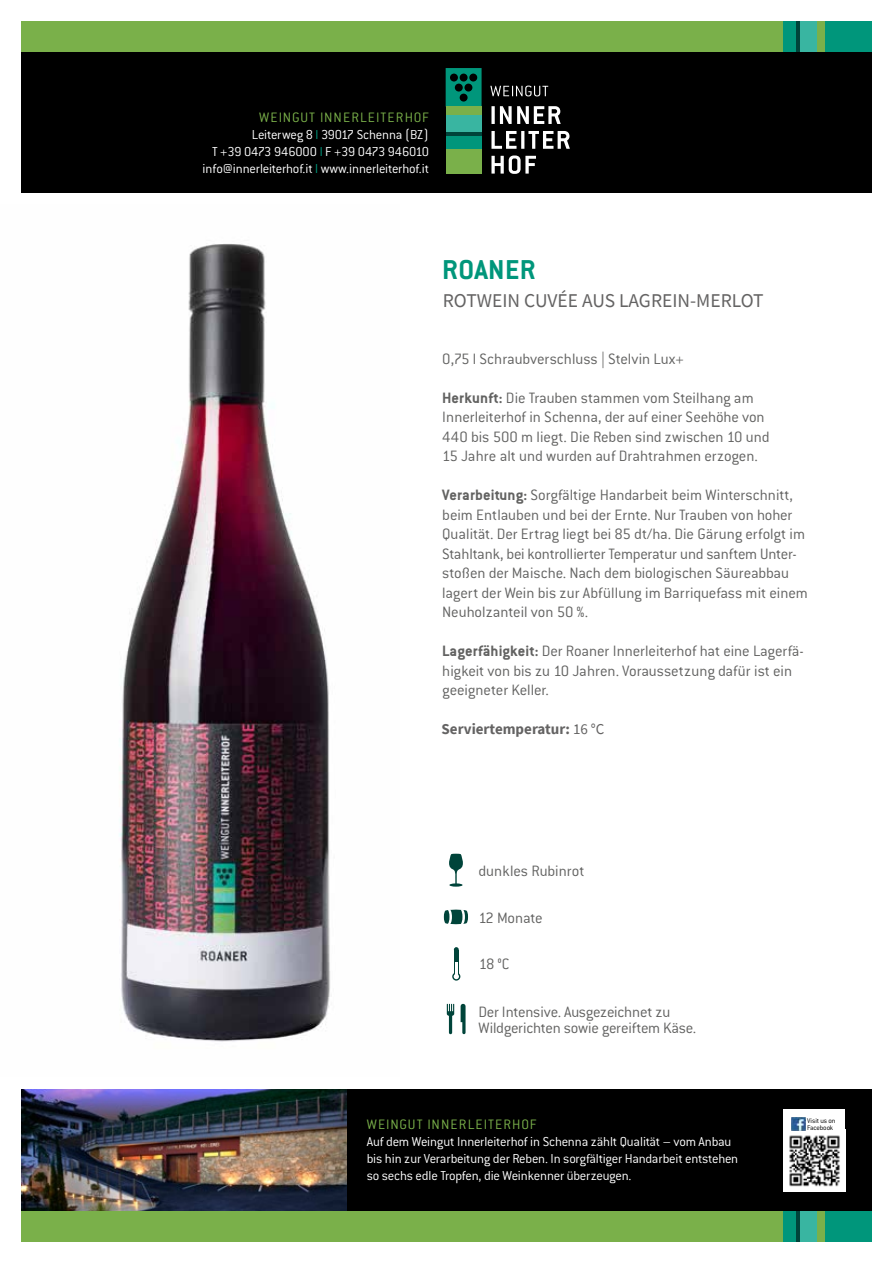
<style>
.page{position:relative;width:893px;height:1263px;background:#fff}
.page>*{position:absolute;margin:0;border:0;box-sizing:border-box;transform-origin:0 0}
.t1{font:30px "Conduit ITC Prob";letter-spacing:.01em;color:#00967b}
.t2{font:21px "Conduit ITC Pro L";letter-spacing:-.005em;color:#626261}
.t3{font:19.5px "Source Sans Pro";color:#646363}
.t4{font:16.5px/19.5px "Conduit ITC Pro L";letter-spacing:-.005em;color:#626261}
.t5{font:700 16.5px "Conduit ITC Pro";color:#626261}
.t6{font:15px "Conduit ITC Pro L";letter-spacing:.075em;color:#7ab04a}
.t7{font:700 15px "Source Sans Pro";color:#646363}
.t8{font:14.25px/17.1px "Conduit ITC Pro L";letter-spacing:-.015em;color:#fff;text-align:right}
.t9{font:7.5px/7.5px "Conduit ITC Pro L";letter-spacing:-.015em;color:#000}
.s1{color:#00967b}
.s2{font-family:"Conduit ITC Pro";font-weight:700}
.s3{font-weight:400}
</style>
<div class="page">
<div style="left:21px;top:21px;width:851px;height:171px;background:#000"></div>
<div style="left:21px;top:1090px;width:851px;height:122px;background:#000"></div>
<svg style="left:449px;top:854px;width:14px;height:33px"></svg>
<svg style="left:444px;top:909px;width:24px;height:16px"></svg>
<svg style="left:446px;top:1003px;width:20px;height:32px"></svg>
<svg style="left:452px;top:972px;width:8px;height:8px"></svg>
<div style="left:454px;top:949px;width:5px;height:24px;background:#00443a"></div>
<svg style="left:454px;top:974px;width:5px;height:5px"></svg>
<hr style="left:455px;top:962px;width:3px;height:14px;background:#fff">
<div style="left:825px;top:21px;width:47px;height:31px;background:#00967b"></div>
<div style="left:758px;top:21px;width:25px;height:31px;background:#7ab04a"></div>
<div style="left:816px;top:21px;width:9px;height:31px;background:#7ab04a"></div>
<div style="left:783px;top:21px;width:13px;height:31px;background:#00967b"></div>
<div style="left:800px;top:21px;width:16px;height:31px;background:#39b5a1"></div>
<hr style="left:796px;top:21px;width:4px;height:31px;background:#00443a">
<div style="left:21px;top:21px;width:747px;height:31px;background:#7ab04a"></div>
<div style="left:825px;top:1211px;width:47px;height:31px;background:#00967b"></div>
<div style="left:758px;top:1211px;width:25px;height:31px;background:#7ab04a"></div>
<div style="left:816px;top:1211px;width:9px;height:31px;background:#7ab04a"></div>
<div style="left:783px;top:1211px;width:13px;height:31px;background:#00967b"></div>
<div style="left:800px;top:1211px;width:16px;height:31px;background:#39b5a1"></div>
<hr style="left:796px;top:1211px;width:4px;height:31px;background:#00443a">
<div style="left:21px;top:1211px;width:747px;height:31px;background:#7ab04a"></div>
<svg style="left:446px;top:68px;width:36px;height:39px"></svg>
<div style="left:446px;top:149px;width:36px;height:25px;background:#7ab04a"></div>
<div style="left:446px;top:107px;width:36px;height:8px;background:#7ab04a"></div>
<div style="left:446px;top:135px;width:36px;height:14px;background:#00967b"></div>
<div style="left:446px;top:115px;width:36px;height:17px;background:#39b5a1"></div>
<hr style="left:446px;top:132px;width:36px;height:3px;background:#00443a">
<svg style="left:490px;top:86px;width:58px;height:10px"></svg>
<svg style="left:491px;top:106px;width:4px;height:18px"></svg>
<svg style="left:500px;top:106px;width:61px;height:18px"></svg>
<svg style="left:491px;top:131px;width:25px;height:18px"></svg>
<hr style="left:521px;top:131px;width:3px;height:18px;background:#fff">
<svg style="left:528px;top:131px;width:42px;height:18px"></svg>
<svg style="left:491px;top:155px;width:45px;height:19px"></svg>
<img style="left:21px;top:1090px;width:326px;height:121px">
<div style="left:783px;top:1110px;width:62px;height:82px;background:#fff"></div>
<img style="left:789px;top:1130px;width:51px;height:57px">
<img style="left:792px;top:1117px;width:13px;height:14px">
<img style="left:119px;top:244px;width:211px;height:798px">
<p class="t6" style="left:259px;top:109px;width:171px">WEINGUT INNERLEITERHOF</p>
<p class="t8" style="left:202px;top:126px;width:228px">Leiterweg 8 <span class="s1">l</span> 39017 Schenna (BZ)<br>T +39 0473 946000 <span class="s1">l</span> F +39 0473 946010 info@innerleiterhof.it <span class="s1">l</span> www.innerleiterhof.it</p>
<h1 class="t1" style="left:442px;top:253px;width:159px">ROANER 2014</h1>
<p class="t2" style="left:442px;top:288px;width:71px">ROTWEIN</p>
<p class="t3" style="left:443px;top:288px;width:322px">ROTWEIN CUVÉE AUS LAGREIN-MERLOT</p>
<p class="t4" style="left:442px;top:349px;width:243px">0,75 l Schraubverschluss | Stelvin Lux+</p>
<p class="t4" style="left:442px;top:388px;width:329px"><span class="s2">Herkunft:</span> Die Trauben stammen vom Steilhang am Innerleiterhof in Schenna, der auf einer Seehöhe von 440 bis 500 m liegt. Die Reben sind zwischen 10 und 15 Jahre alt und wurden auf Drahtrahmen erzogen.</p>
<p class="t4" style="left:442px;top:486px;width:367px"><span class="s2">Verarbeitung:</span> Sorgfältige Handarbeit beim Winterschnitt, beim Entlauben und bei der Ernte. Nur Trauben von hoher Qualität. Der Ertrag liegt bei 85 dt/ha. Die Gärung erfolgt im Stahltank, bei kontrollierter Temperatur und sanftem Unter&shy;stoßen der Maische. Nach dem biologischen Säureabbau lagert der Wein bis zur Abfüllung im Barriquefass mit einem Neuholzanteil von 50 %.</p>
<p class="t4" style="left:442px;top:642px;width:363px"><span class="s2">Lagerfähigkeit:</span> Der Roaner Innerleiterhof hat eine Lagerfä&shy;higkeit von bis zu 10 Jahren. Voraussetzung dafür ist ein geeigneter Keller.</p>
<p class="t5" style="left:442px;top:720px;width:43px">Daten:</p>
<p class="t7" style="left:442px;top:719px;width:164px">Serviertemperatur: <span class="s3">16 °C</span></p>
<p class="t4" style="left:478px;top:861px;width:108px">dunkles Rubinrot</p>
<p class="t4" style="left:478px;top:908px;width:66px">12 Monate</p>
<p class="t4" style="left:479px;top:954px;width:32px">18 °C</p>
<p class="t4" style="left:479px;top:1003px;width:219px;line-height:16.5px">Der Intensive. Ausgezeichnet zu<br>Wildgerichten sowie gereiftem Käse.</p>
<p class="t6" style="left:367px;top:1116px;width:171px">WEINGUT INNERLEITERHOF</p>
<p class="t8" style="left:367px;top:1133px;width:373px;text-align:left">Auf dem Weingut Innerleiterhof in Schenna zählt Qualität – vom Anbau bis hin zur Verarbeitung der Reben. In sorgfältiger Handarbeit entstehen so sechs edle Tropfen, die Weinkenner überzeugen.</p>
<p class="t9" style="left:807px;top:1117px;width:30px">Visit us on<br>Facebook</p>
</div>
